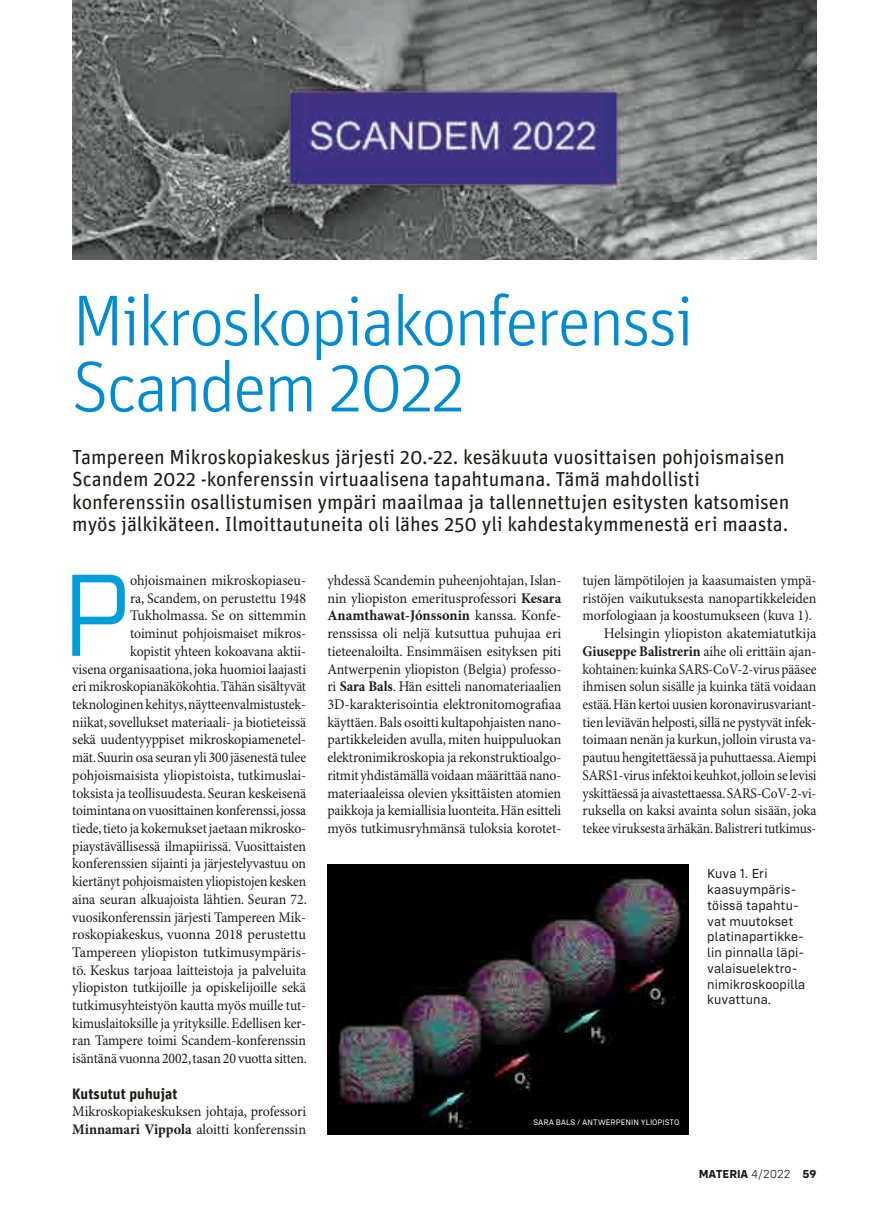
<style>
.page{position:relative;width:893px;height:1221px;background:#fff}
.page>*{position:absolute;margin:0;border:0;box-sizing:border-box;transform-origin:0 0}
.t1{font:115.8px "Industry";color:#009fdb;scale:.94 1}
.t2{font:300 72px/66px "Unit Pro";letter-spacing:-.04em;color:#008cd2}
.t3{font:20.25px/22.5px "Unit Pro";letter-spacing:-.005em;color:#1c1b1a}
.t4{font:700 15px "Unit Pro";letter-spacing:.01em;color:#1c1b1a}
.t5{font:14.7px/17.7px "Minion Pro";letter-spacing:-.01em;color:#1c1b1a;text-align:justify;scale:.95 1}
.t6{font:14.7px/17.7px "Minion Pro";letter-spacing:-.01em;color:#1c1b1a;text-align:right;scale:.96 1}
.t7{font:13.5px/15.8px "Config";letter-spacing:.01em;color:#1c1b1a}
.t8{font:700 12px "Config";color:#1c1b1a}
.t9{font:8.25px "Config";color:#fff}
.s1{font-weight:700}
.s2{font-weight:300}
</style>
<div class="page">
<img style="left:72px;top:0;width:744px;height:259px">
<img style="left:327px;top:864px;width:361px;height:270px">
<h2 class="t2" style="left:72px;top:285px;width:623px">Mikroskopiakonferenssi<br>Scandem 2022</h2>
<p class="t3" style="left:72px;top:444px;width:719px">Tampereen Mikroskopiakeskus järjesti 20.-22. kesäkuuta vuosittaisen pohjoismaisen Scandem 2022 -konferenssin virtuaalisena tapahtumana. Tämä mahdollisti konferenssiin osallistumisen ympäri maailmaa ja tallennettujen esitysten katsomisen myös jälkikäteen. Ilmoittautuneita oli lähes 250 yli kahdestakymmenestä eri maasta.</p>
<h1 class="t1" style="left:62px;top:547px;width:75px">P</h1>
<p class="t6" style="left:72px;top:572px;width:246px">ohjoismainen mikroskopiaseu-<br>ra, Scandem, on perustettu 1948<br>Tukholmassa. Se on sittemmin<br>toiminut pohjoismaiset mikros-<br>kopistit yhteen kokoavana aktii-<br>visena organisaationa, joka huomioi laajasti eri mikroskopianäkökohtia. Tähän sisältyvät teknologinen kehitys, näytteenvalmistustek&shy;niikat, sovellukset materiaali- ja biotieteissä sekä uudentyyppiset mikroskopiamenetel&shy;mät. Suurin osa seuran yli 300 jäsenestä tulee pohjoismaisista yliopistoista, tutkimuslai&shy;toksista ja teollisuudesta. Seuran keskeisenä toimintana on vuosittainen konferenssi, jossa tiede, tieto ja kokemukset jaetaan mikrosko&shy;piaystävällisessä ilmapiirissä. Vuosittaisten konferenssien sijainti ja järjestelyvastuu on kiertänyt pohjoismaisten yliopistojen kesken aina seuran alkuajoista lähtien. Seuran 72. vuosikonferenssin järjesti Tampereen Mik&shy;roskopiakeskus, vuonna 2018 perustettu Tampereen yliopiston tutkimusympäris&shy;tö. Keskus tarjoaa laitteistoja ja palveluita yliopiston tutkijoille ja opiskelijoille sekä tutkimusyhteistyön kautta myös muille tut&shy;kimuslaitoksille ja yrityksille. Edellisen ker&shy;ran Tampere toimi Scandem-konferenssin isäntänä vuonna 2002, tasan 20 vuotta sitten.</p>
<p class="t4" style="left:72px;top:1082px;width:107px">Kutsutut puhujat</p>
<p class="t6" style="left:72px;top:1103px;width:245px;text-align:left">Mikroskopiakeskuksen johtaja, professori<br><span class="s1">Minnamari Vippola</span> aloitti konferenssin</p>
<p class="t5" style="left:327px;top:572px;width:248px">yhdessä Scandemin puheenjohtajan, Islan&shy;nin yliopiston emeritusprofessori <span class="s1">Kesara Anamthawat-Jónssonin</span> kanssa. Konfe&shy;renssissa oli neljä kutsuttua puhujaa eri tieteenaloilta. Ensimmäisen esityksen piti Antwerpenin yliopiston (Belgia) professo&shy;ri <span class="s1">Sara Bals</span>. Hän esitteli nanomateriaalien 3D-karakterisointia elektronitomografiaa käyttäen. Bals osoitti kultapohjaisten nano&shy;partikkeleiden avulla, miten huippuluokan elektronimikroskopia ja rekonstruktioalgo&shy;ritmit yhdistämällä voidaan määrittää nano&shy;materiaaleissa olevien yksittäisten atomien paikkoja ja kemiallisia luonteita. Hän esitteli myös tutkimusryhmänsä tuloksia korotet-</p>
<p class="t5" style="left:583px;top:572px;width:248px;text-align:right">tujen lämpötilojen ja kaasumaisten ympä&shy;ristöjen vaikutuksesta nanopartikkeleiden morfologiaan ja koostumukseen (kuva 1).<br>Helsingin yliopiston akatemiatutkija <span class="s1">Giuseppe Balistrerin</span> aihe oli erittäin ajan&shy;kohtainen: kuinka SARS-CoV-2-virus pääsee ihmisen solun sisälle ja kuinka tätä voidaan estää. Hän kertoi uusien koronavirusvariant&shy;tien leviävän helposti, sillä ne pystyvät infek&shy;toimaan nenän ja kurkun, jolloin virusta va&shy;pautuu hengitettäessä ja puhuttaessa. Aiempi SARS1-virus infektoi keuhkot, jolloin se levisi yskittäessä ja aivastettaessa. SARS-CoV-2-vi&shy;ruksella on kaksi avainta solun sisään, joka tekee viruksesta ärhäkän. Balistreri tutkimus-</p>
<p class="t7" style="left:707px;top:865px;width:100px">Kuva 1. Eri kaasuympäris&shy;töissä tapahtu&shy;vat muutokset platinapartikke&shy;lin pinnalla läpi&shy;valaisuelektro&shy;nimikroskoopilla kuvattuna.</p>
<p class="t9" style="left:533px;top:1117px;width:147px">SARA BALS / ANTWERPENIN YLIOPISTO</p>
<p class="t8" style="left:699px;top:1166px;width:119px">MATERIA <span class="s2">4/2022</span> 59</p>
</div>
